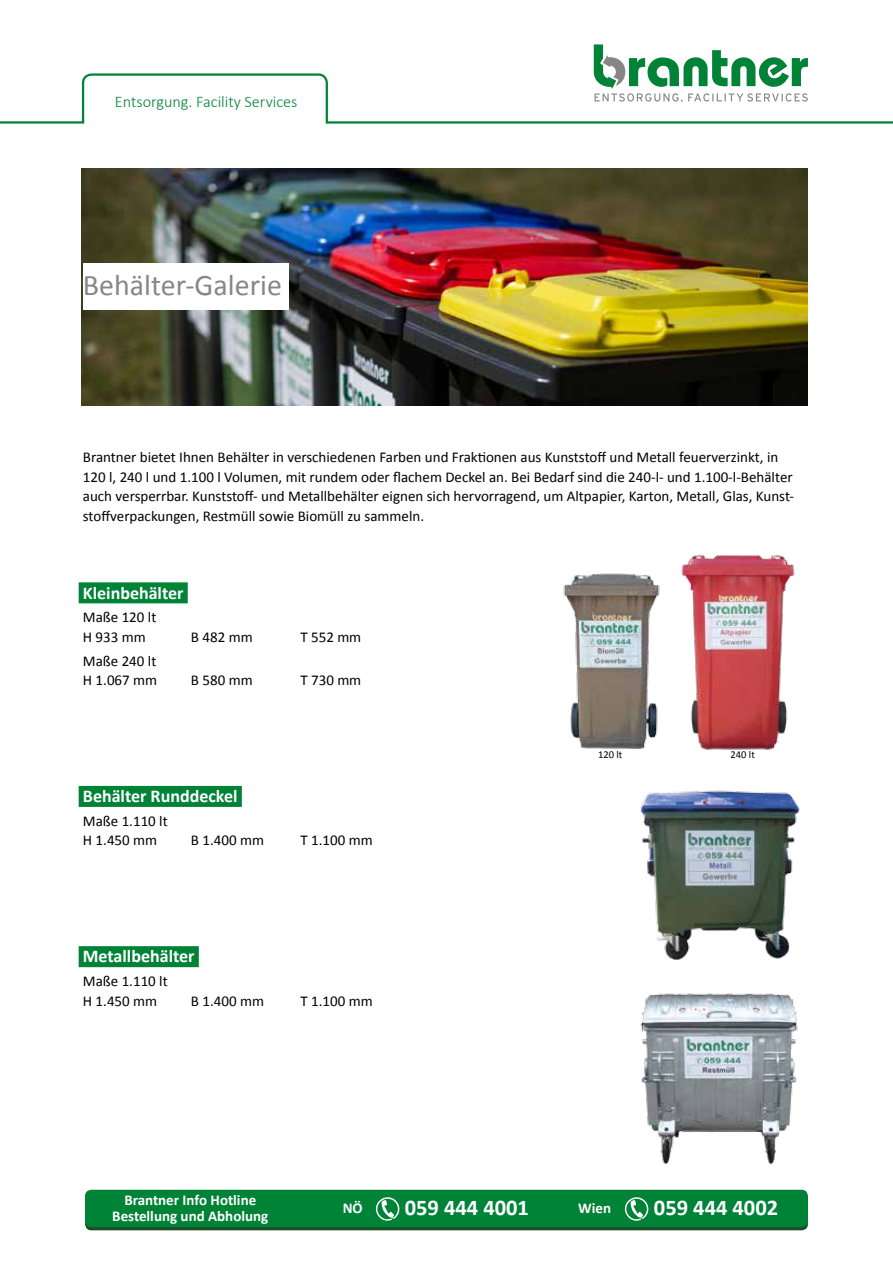
<style>
.page{position:relative;width:893px;height:1263px;background:#fff}
.page>*{position:absolute;margin:0;border:0;box-sizing:border-box;transform-origin:0 0}
.t1{font:30px "Calibri";color:#878787}
.t2{font:700 22.5px "Calibri";color:#fff}
.t3{font:700 18px "Calibri";color:#fff}
.t4{font:300 16.2px "Calibri";color:#008237}
.t5{font:15px/19.5px "Calibri";color:#000}
.t6{font:700 15px/16.5px "Calibri";color:#fff;text-align:center}
.t7{font:10.5px "Calibri";color:#000}
</style>
<div class="page">
<img style="left:81px;top:169px;width:726px;height:236px">
<svg style="left:594px;top:44px;width:214px;height:28px"></svg>
<svg style="left:0;top:72px;width:893px;height:52px"></svg>
<div style="left:83px;top:263px;width:206px;height:47px;background:#fff"></div>
<div style="left:79px;top:582px;width:109px;height:21px;background:#008237"></div>
<div style="left:79px;top:786px;width:163px;height:21px;background:#008237"></div>
<div style="left:79px;top:946px;width:120px;height:21px;background:#008237"></div>
<img style="left:640px;top:993px;width:158px;height:172px">
<img style="left:681px;top:554px;width:114px;height:196px">
<img style="left:563px;top:573px;width:97px;height:176px">
<img style="left:640px;top:790px;width:160px;height:170px">
<div style="left:85px;top:1193px;width:723px;height:37px;background:#1a4e24;border-radius:6px"></div>
<div style="left:85px;top:1190px;width:723px;height:37px;background:#008237;border-radius:6px"></div>
<svg style="left:376px;top:1197px;width:23px;height:24px"></svg>
<svg style="left:625px;top:1197px;width:23px;height:24px"></svg>
<p class="t4" style="left:115px;top:92px;width:184px">Entsorgung. Facility Services</p>
<h1 class="t1" style="left:83px;top:266px;width:201px">Behälter-Galerie</h1>
<p class="t5" style="left:83px;top:447px;width:713px">Brantner bietet Ihnen Behälter in verschiedenen Farben und Fraktionen aus Kunststoff und Metall feuerverzinkt, in 120 l, 240 l und 1.100 l Volumen, mit rundem oder flachem Deckel an. Bei Bedarf sind die 240-l- und 1.100-l-Behälter auch versperrbar. Kunststoff- und Metallbehälter eignen sich hervorragend, um Altpapier, Karton, Metall, Glas, Kunst&shy;stoffverpackungen, Restmüll sowie Biomüll zu sammeln.</p>
<p class="t3" style="left:83px;top:581px;width:102px">Kleinbehälter</p>
<p class="t5" style="left:83px;top:608px;width:75px">Maße 120 lt<br>H 933 mm</p>
<p class="t5" style="left:83px;top:651px;width:76px">Maße 240 lt<br>H 1.067 mm</p>
<p class="t5" style="left:191px;top:627px;width:63px">B 482 mm</p>
<p class="t5" style="left:300px;top:627px;width:62px">T 552 mm</p>
<p class="t5" style="left:191px;top:670px;width:63px">B 580 mm</p>
<p class="t5" style="left:300px;top:670px;width:62px">T 730 mm</p>
<p class="t3" style="left:83px;top:784px;width:156px">Behälter Runddeckel</p>
<p class="t5" style="left:83px;top:811px;width:86px">Maße 1.110 lt<br>H 1.450 mm</p>
<p class="t5" style="left:191px;top:831px;width:75px">B 1.400 mm</p>
<p class="t5" style="left:300px;top:831px;width:74px">T 1.100 mm</p>
<p class="t3" style="left:83px;top:945px;width:113px">Metallbehälter</p>
<p class="t5" style="left:83px;top:971px;width:86px">Maße 1.110 lt<br>H 1.450 mm</p>
<p class="t5" style="left:191px;top:991px;width:75px">B 1.400 mm</p>
<p class="t5" style="left:300px;top:991px;width:74px">T 1.100 mm</p>
<p class="t7" style="left:598px;top:748px;width:26px">120 lt</p>
<p class="t7" style="left:731px;top:748px;width:26px">240 lt</p>
<p class="t6" style="left:112px;top:1192px;width:158px">Brantner Info Hotline<br>Bestellung und Abholung</p>
<p class="t6" style="left:343px;top:1200px;width:22px">NÖ</p>
<h2 class="t2" style="left:405px;top:1193px;width:126px">059 444 4001</h2>
<p class="t6" style="left:578px;top:1200px;width:34px">Wien</p>
<h2 class="t2" style="left:654px;top:1193px;width:126px">059 444 4002</h2>
</div>
